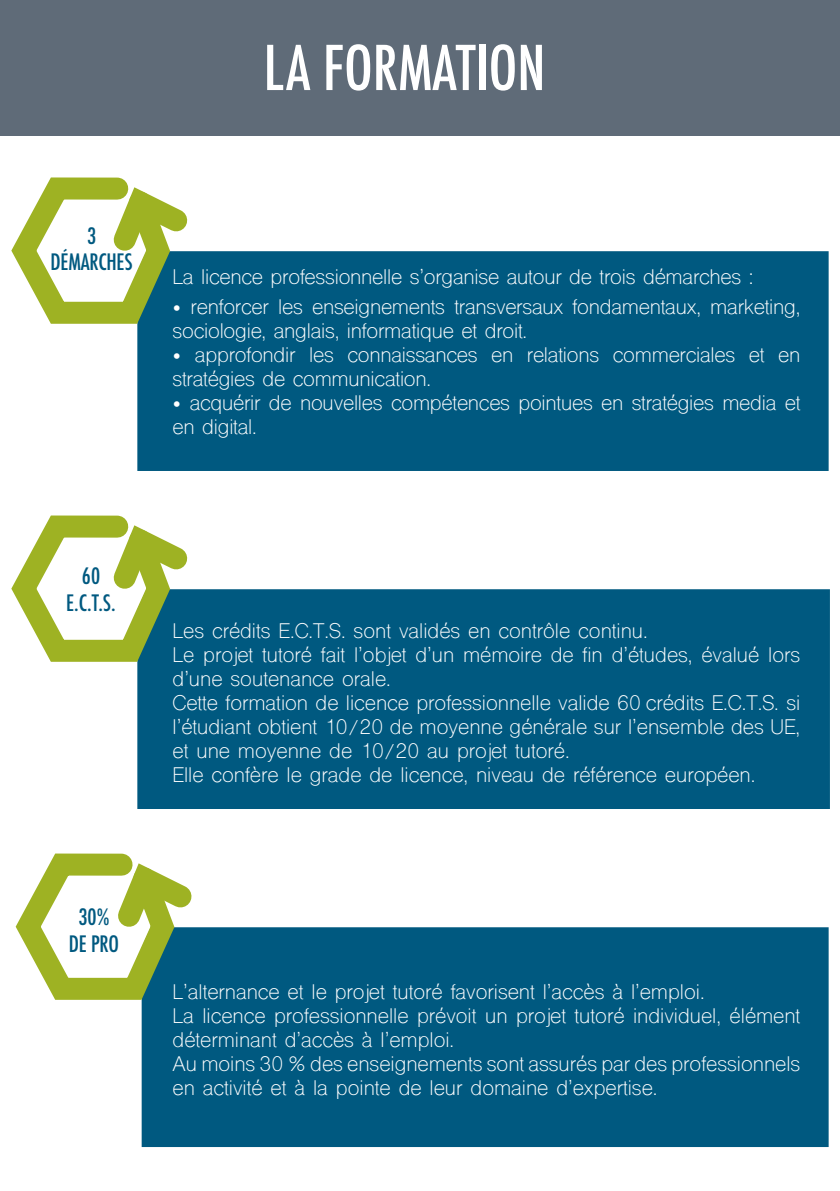
<style>
.page{position:relative;width:840px;height:1191px;background:#fff}
.page>*{position:absolute;margin:0;border:0;box-sizing:border-box;transform-origin:0 0}
.t1{font:500 condensed 60px "Futura";color:#fff}
.t2{font:500 condensed 22px "Futura";letter-spacing:-.01em;color:#005980}
.t3{font:20px/24px "Shree Dev 0714";color:#fff}
</style>
<div class="page">
<div style="left:137px;top:589px;width:692px;height:220px;background:#005980"></div>
<div style="left:0;top:0;width:839px;height:136px;background:#5f6b78"></div>
<svg style="left:11px;top:515px;width:194px;height:158px"></svg>
<div style="left:137px;top:251px;width:691px;height:220px;background:#005980"></div>
<svg style="left:11px;top:177px;width:194px;height:158px"></svg>
<div style="left:142px;top:927px;width:686px;height:220px;background:#005980"></div>
<svg style="left:15px;top:853px;width:195px;height:157px"></svg>
<p class="t1" style="left:263px;top:29px;width:283px">LA FORMATION</p>
<p class="t2" style="left:87px;top:221px;width:11px">3</p>
<p class="t2" style="left:51px;top:248px;width:83px">DÉMARCHES</p>
<p class="t3" style="left:172px;top:267px;width:582px">La licence professionnelle s’organise autour de trois démarches :</p>
<p class="t3" style="left:172px;top:297px;width:629px">• renforcer les enseignements transversaux fondamentaux, marketing, sociologie, anglais, informatique et droit.</p>
<p class="t3" style="left:172px;top:345px;width:629px">• approfondir les connaissances en relations commerciales et en stratégies de communication.</p>
<p class="t3" style="left:172px;top:393px;width:629px">• acquérir de nouvelles compétences pointues en stratégies media et en digital.</p>
<p class="t2" style="left:82px;top:562px;width:20px">60</p>
<p class="t2" style="left:66px;top:588px;width:51px">E.C.T.S.</p>
<p class="t2" style="left:78px;top:903px;width:32px">30%</p>
<p class="t2" style="left:69px;top:929px;width:51px">DE PRO</p>
<p class="t3" style="left:172px;top:621px;width:476px">Les crédits E.C.T.S. sont validés en contrôle continu.</p>
<p class="t3" style="left:172px;top:645px;width:628px">Le projet tutoré fait l’objet d’un mémoire de fin d’études, évalué lors d’une soutenance orale.</p>
<p class="t3" style="left:172px;top:693px;width:628px;text-align:justify">Cette formation de licence professionnelle valide 60 crédits E.C.T.S. si l’étudiant obtient 10/20 de moyenne générale sur l’ensemble des UE, et une moyenne de 10/20 au projet tutoré.</p>
<p class="t3" style="left:172px;top:765px;width:584px">Elle confère le grade de licence, niveau de référence européen.</p>
<p class="t3" style="left:172px;top:982px;width:533px">L’alternance et le projet tutoré favorisent l’accès à l’emploi.</p>
<p class="t3" style="left:172px;top:1006px;width:629px">La licence professionnelle prévoit un projet tutoré individuel, élément déterminant d’accès à l’emploi.</p>
<p class="t3" style="left:172px;top:1054px;width:629px">Au moins 30 % des enseignements sont assurés par des professionnels en activité et à la pointe de leur domaine d’expertise.</p>
</div>
